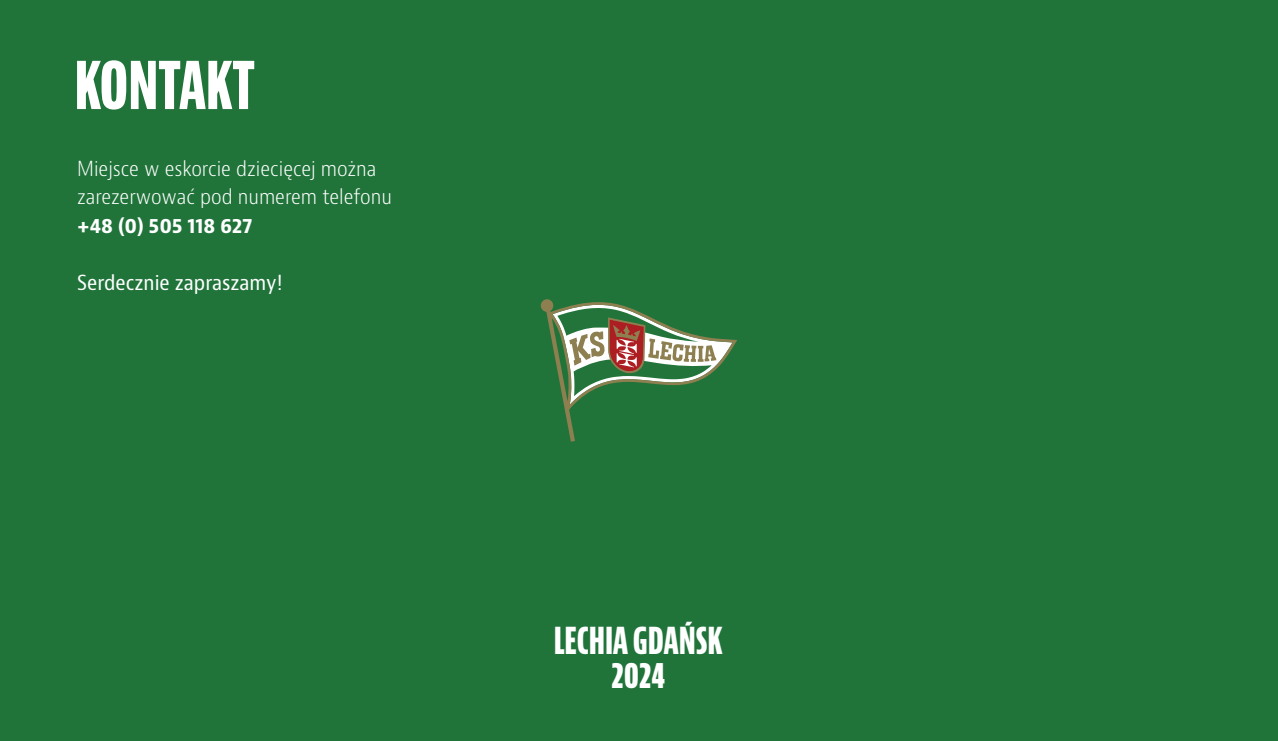
<style>
.page{position:relative;width:1278px;height:741px;background:#fff}
.page>*{position:absolute;margin:0;border:0;box-sizing:border-box;transform-origin:0 0}
.t1{font:700 extra-condensed 64px "Bernino Sans";color:#fff}
.t2{font:700 extra-condensed 36.25px/33.5px "Bernino Sans";color:#fff;text-align:center}
.t3{font:300 condensed 20.25px/28.5px "Bernino Sans";color:#fff}
.t4{font:condensed 20.25px "Bernino Sans";color:#fff}
.t5{font:700 condensed 20.25px "Bernino Sans";letter-spacing:-.005em;color:#fff}
</style>
<div class="page">
<div style="left:0;top:0;width:1277px;height:740px;background:#20743a"></div>
<svg style="left:540px;top:299px;width:197px;height:142px"></svg>
<h1 class="t1" style="left:74px;top:49px;width:182px">KONTAKT</h1>
<p class="t3" style="left:77px;top:155px;width:316px">Miejsce w eskorcie dziecięcej można zarezerwować pod numerem telefonu</p>
<p class="t5" style="left:77px;top:213px;width:177px">+48 (0) 505 118 627</p>
<p class="t4" style="left:77px;top:270px;width:207px">Serdecznie zapraszamy!</p>
<h2 class="t2" style="left:554px;top:624px;width:170px">LECHIA GDAŃSK<br>2024</h2>
</div>
